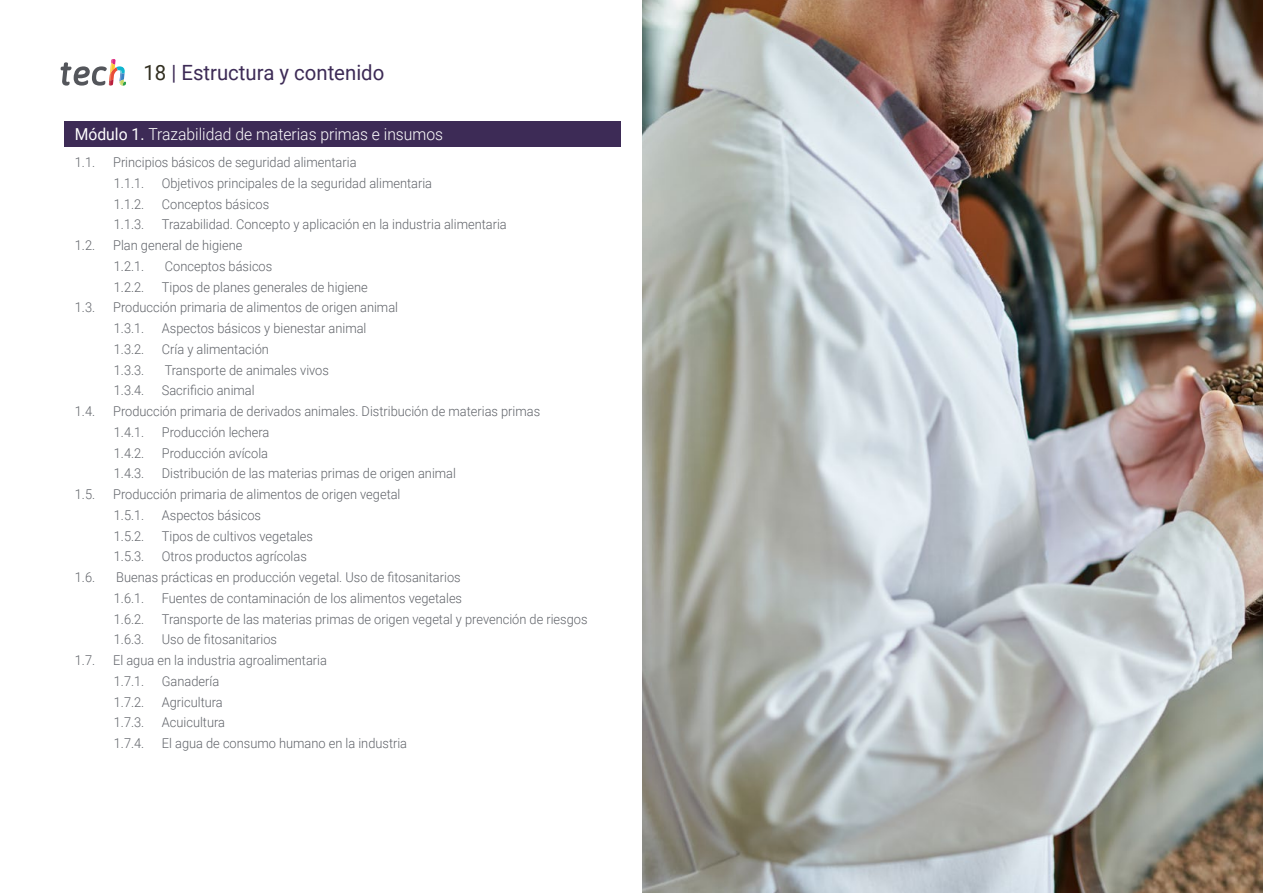
<style>
.page{position:relative;width:1263px;height:893px;background:#fff}
.page>*{position:absolute;margin:0;border:0;box-sizing:border-box;transform-origin:0 0}
.Sección___Pag{font:21px "Roboto";color:#3d2b56}
.Nombre_módulo{font:300 16.5px "Roboto";color:#fff;scale:.95 1}
.Temario_nivel_2{font:300 13.5px "Roboto";color:#61646a;scale:.95 1}
.Temario1{font:300 13.5px "Roboto";color:#61646a;scale:.95 1}
.s1{color:#312e20}
.s2{font-weight:400}
</style>
<div class="page">
<div style="left:64px;top:121px;width:557px;height:25px;background:#3d2b56"></div>
<svg style="left:61px;top:59px;width:65px;height:27px"></svg>
<img style="left:642px;top:0;width:621px;height:893px">
<p class="Sección___Pag" style="left:144px;top:57px;width:242px"><span class="s1">18</span> | Estructura y contenido</p>
<p class="Nombre_módulo" style="left:75px;top:123px;width:389px"><span class="s2">Módulo 1.</span> Trazabilidad de materias primas e insumos</p>
<p class="Temario1" style="left:75px;top:153px;width:23px">1.1.</p>
<p class="Temario1" style="left:113px;top:153px;width:258px">Principios básicos de seguridad alimentaria</p>
<p class="Temario_nivel_2" style="left:114px;top:174px;width:34px">1.1.1.</p>
<p class="Temario_nivel_2" style="left:162px;top:174px;width:286px">Objetivos principales de la seguridad alimentaria</p>
<p class="Temario_nivel_2" style="left:114px;top:194px;width:34px">1.1.2.</p>
<p class="Temario_nivel_2" style="left:162px;top:194px;width:114px">Conceptos básicos</p>
<p class="Temario_nivel_2" style="left:114px;top:215px;width:34px">1.1.3.</p>
<p class="Temario_nivel_2" style="left:162px;top:215px;width:365px">Trazabilidad. Concepto y aplicación en la industria alimentaria</p>
<p class="Temario1" style="left:75px;top:236px;width:23px">1.2.</p>
<p class="Temario1" style="left:113px;top:236px;width:138px">Plan general de higiene</p>
<p class="Temario_nivel_2" style="left:114px;top:257px;width:34px">1.2.1.</p>
<p class="Temario_nivel_2" style="left:165px;top:257px;width:114px">Conceptos básicos</p>
<p class="Temario_nivel_2" style="left:114px;top:277px;width:34px">1.2.2.</p>
<p class="Temario_nivel_2" style="left:162px;top:277px;width:218px">Tipos de planes generales de higiene</p>
<p class="Temario1" style="left:75px;top:298px;width:23px">1.3.</p>
<p class="Temario1" style="left:113px;top:298px;width:301px">Producción primaria de alimentos de origen animal</p>
<p class="Temario_nivel_2" style="left:114px;top:319px;width:34px">1.3.1.</p>
<p class="Temario_nivel_2" style="left:162px;top:319px;width:217px">Aspectos básicos y bienestar animal</p>
<p class="Temario_nivel_2" style="left:114px;top:340px;width:34px">1.3.2.</p>
<p class="Temario_nivel_2" style="left:162px;top:340px;width:114px">Cría y alimentación</p>
<p class="Temario_nivel_2" style="left:114px;top:360px;width:34px">1.3.3.</p>
<p class="Temario_nivel_2" style="left:165px;top:360px;width:174px">Transporte de animales vivos</p>
<p class="Temario_nivel_2" style="left:114px;top:381px;width:34px">1.3.4.</p>
<p class="Temario_nivel_2" style="left:162px;top:381px;width:99px">Sacrificio animal</p>
<p class="Temario1" style="left:75px;top:402px;width:23px">1.4.</p>
<p class="Temario1" style="left:113px;top:402px;width:451px">Producción primaria de derivados animales. Distribución de materias primas</p>
<p class="Temario_nivel_2" style="left:114px;top:423px;width:34px">1.4.1.</p>
<p class="Temario_nivel_2" style="left:162px;top:423px;width:115px">Producción lechera</p>
<p class="Temario_nivel_2" style="left:114px;top:443px;width:34px">1.4.2.</p>
<p class="Temario_nivel_2" style="left:162px;top:443px;width:113px">Producción avícola</p>
<p class="Temario_nivel_2" style="left:114px;top:464px;width:34px">1.4.3.</p>
<p class="Temario_nivel_2" style="left:162px;top:464px;width:311px">Distribución de las materias primas de origen animal</p>
<p class="Temario1" style="left:75px;top:485px;width:23px">1.5.</p>
<p class="Temario1" style="left:113px;top:485px;width:304px">Producción primaria de alimentos de origen vegetal</p>
<p class="Temario_nivel_2" style="left:114px;top:506px;width:34px">1.5.1.</p>
<p class="Temario_nivel_2" style="left:162px;top:506px;width:106px">Aspectos básicos</p>
<p class="Temario_nivel_2" style="left:114px;top:526px;width:34px">1.5.2.</p>
<p class="Temario_nivel_2" style="left:162px;top:526px;width:161px">Tipos de cultivos vegetales</p>
<p class="Temario_nivel_2" style="left:114px;top:547px;width:34px">1.5.3.</p>
<p class="Temario_nivel_2" style="left:162px;top:547px;width:154px">Otros productos agrícolas</p>
<p class="Temario1" style="left:75px;top:568px;width:23px">1.6.</p>
<p class="Temario1" style="left:116px;top:568px;width:364px">Buenas prácticas en producción vegetal. Uso de fitosanitarios</p>
<p class="Temario_nivel_2" style="left:114px;top:589px;width:34px">1.6.1.</p>
<p class="Temario_nivel_2" style="left:162px;top:589px;width:318px">Fuentes de contaminación de los alimentos vegetales</p>
<p class="Temario_nivel_2" style="left:114px;top:609px;width:34px">1.6.2.</p>
<p class="Temario_nivel_2" style="left:162px;top:609px;width:450px">Transporte de las materias primas de origen vegetal y prevención de riesgos</p>
<p class="Temario_nivel_2" style="left:114px;top:630px;width:34px">1.6.3.</p>
<p class="Temario_nivel_2" style="left:162px;top:630px;width:123px">Uso de fitosanitarios</p>
<p class="Temario1" style="left:75px;top:651px;width:23px">1.7.</p>
<p class="Temario1" style="left:113px;top:651px;width:227px">El agua en la industria agroalimentaria</p>
<p class="Temario_nivel_2" style="left:114px;top:672px;width:34px">1.7.1.</p>
<p class="Temario_nivel_2" style="left:162px;top:672px;width:62px">Ganadería</p>
<p class="Temario_nivel_2" style="left:114px;top:692px;width:34px">1.7.2.</p>
<p class="Temario_nivel_2" style="left:162px;top:692px;width:66px">Agricultura</p>
<p class="Temario_nivel_2" style="left:114px;top:713px;width:34px">1.7.3.</p>
<p class="Temario_nivel_2" style="left:162px;top:713px;width:68px">Acuicultura</p>
<p class="Temario_nivel_2" style="left:114px;top:734px;width:34px">1.7.4.</p>
<p class="Temario_nivel_2" style="left:162px;top:734px;width:260px">El agua de consumo humano en la industria</p>
</div>
